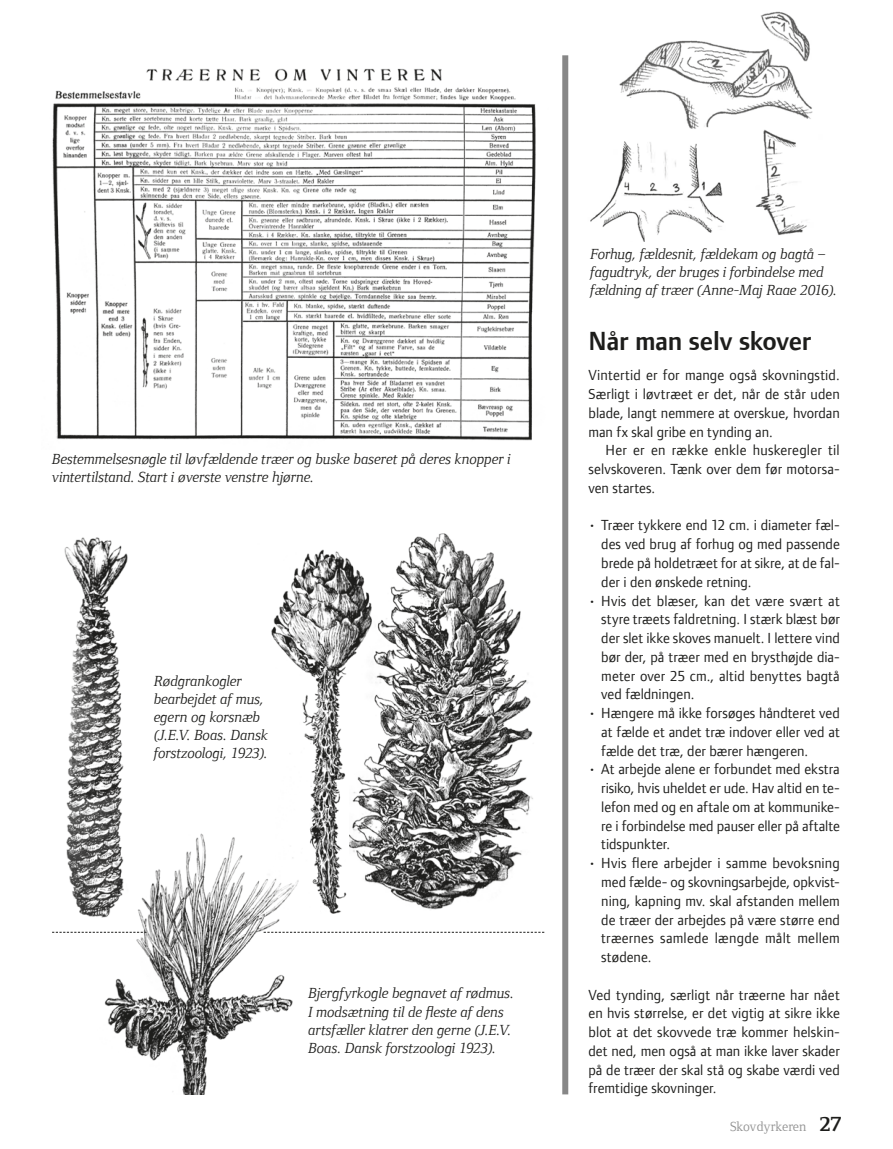
<style>
.page{position:relative;width:893px;height:1149px;background:#fff}
.page>*{position:absolute;margin:0;border:0;box-sizing:border-box;transform-origin:0 0}
.t1{font:600 27px "Foundry Form Sans";letter-spacing:-.01em;color:#1d1d1b}
.t2{font:15px/18.8px "Foundry Form Sans";color:#1d1d1b;text-align:justify}
.t3{font:italic 15px/18px "Foundry Form Serif";color:#1d1d1b}
.t4{font:13.5px "Foundry Form Serif";color:#909090}
.s1{font-weight:700;font-size:21px;color:#1d1d1b}
</style>
<div class="page">
<img style="left:376px;top:533px;width:157px;height:377px">
<img style="left:79px;top:833px;width:244px;height:260px">
<img style="left:257px;top:549px;width:119px;height:366px">
<img style="left:64px;top:537px;width:83px;height:394px">
<img style="left:52px;top:68px;width:484px;height:373px">
<img style="left:590px;top:11px;width:223px;height:230px">
<svg style="left:264px;top:931px;width:280px;height:1px"></svg>
<svg style="left:52px;top:931px;width:95px;height:1px"></svg>
<div style="left:562px;top:55px;width:6px;height:1038px;background:#878787"></div>
<p class="t3" style="left:52px;top:450px;width:460px">Bestemmelsesnøgle til løvfældende træer og buske baseret på deres knopper i vintertilstand. Start i øverste venstre hjørne.</p>
<p class="t3" style="left:154px;top:672px;width:116px">Rødgrankogler bearbejdet af mus, egern og korsnæb (J.E.V. Boas. Dansk forstzoologi, 1923).</p>
<p class="t3" style="left:309px;top:984px;width:207px">Bjergfyrkogle begnavet af rødmus.<br>I modsætning til de fleste af dens artsfæller klatrer den gerne (J.E.V.<br>Boas. Dansk forstzoologi 1923).</p>
<p class="t3" style="left:591px;top:245px;width:248px">Forhug, fældesnit, fældekam og bagtå – fagudtryk, der bruges i forbindelse med fældning af træer (Anne-Maj Raae 2016).</p>
<h1 class="t1" style="left:588px;top:325px;width:224px">Når man selv skover</h1>
<p class="t2" style="left:588px;top:366px;width:253px">Vintertid er for mange også skovningstid.<br>Særligt i løvtræet er det, når de står uden blade, langt nemmere at overskue, hvordan man fx skal gribe en tynding an.</p>
<p class="t2" style="left:588px;top:441px;width:253px;text-indent:17px">Her er en række enkle huskeregler til selvskoveren. Tænk over dem før motorsa&shy;ven startes.</p>
<p class="t2" style="left:601px;top:516px;width:240px;text-indent:-13px">• Træer tykkere end 12 cm. i diameter fæl&shy;des ved brug af forhug og med passende brede på holdetræet for at sikre, at de fal&shy;der i den ønskede retning.</p>
<p class="t2" style="left:601px;top:591px;width:240px;text-indent:-13px">• Hvis det blæser, kan det være svært at styre træets faldretning. I stærk blæst bør der slet ikke skoves manuelt. I lettere vind bør der, på træer med en brysthøjde dia&shy;meter over 25 cm., altid benyttes bagtå ved fældningen.</p>
<p class="t2" style="left:601px;top:703px;width:240px;text-indent:-13px">• Hængere må ikke forsøges håndteret ved at fælde et andet træ indover eller ved at fælde det træ, der bærer hængeren.</p>
<p class="t2" style="left:601px;top:759px;width:240px;text-indent:-13px">• At arbejde alene er forbundet med ekstra risiko, hvis uheldet er ude. Hav altid en te&shy;lefon med og en aftale om at kommunike&shy;re i forbindelse med pauser eller på aftalte tidspunkter.</p>
<p class="t2" style="left:601px;top:853px;width:240px;text-indent:-13px">• Hvis flere arbejder i samme bevoksning med fælde- og skovningsarbejde, opkvist&shy;ning, kapning mv. skal afstanden mellem de træer der arbejdes på være større end træernes samlede længde målt mellem stødene.</p>
<p class="t2" style="left:588px;top:984px;width:253px">Ved tynding, særligt når træerne har nået en hvis størrelse, er det vigtig at sikre ikke blot at det skovvede træ kommer helskin&shy;det ned, men også at man ikke laver skader på de træer der skal stå og skabe værdi ved fremtidige skovninger.</p>
<p class="t4" style="left:730px;top:1118px;width:113px">Skovdyrkeren <span class="s1">27</span></p>
</div>
